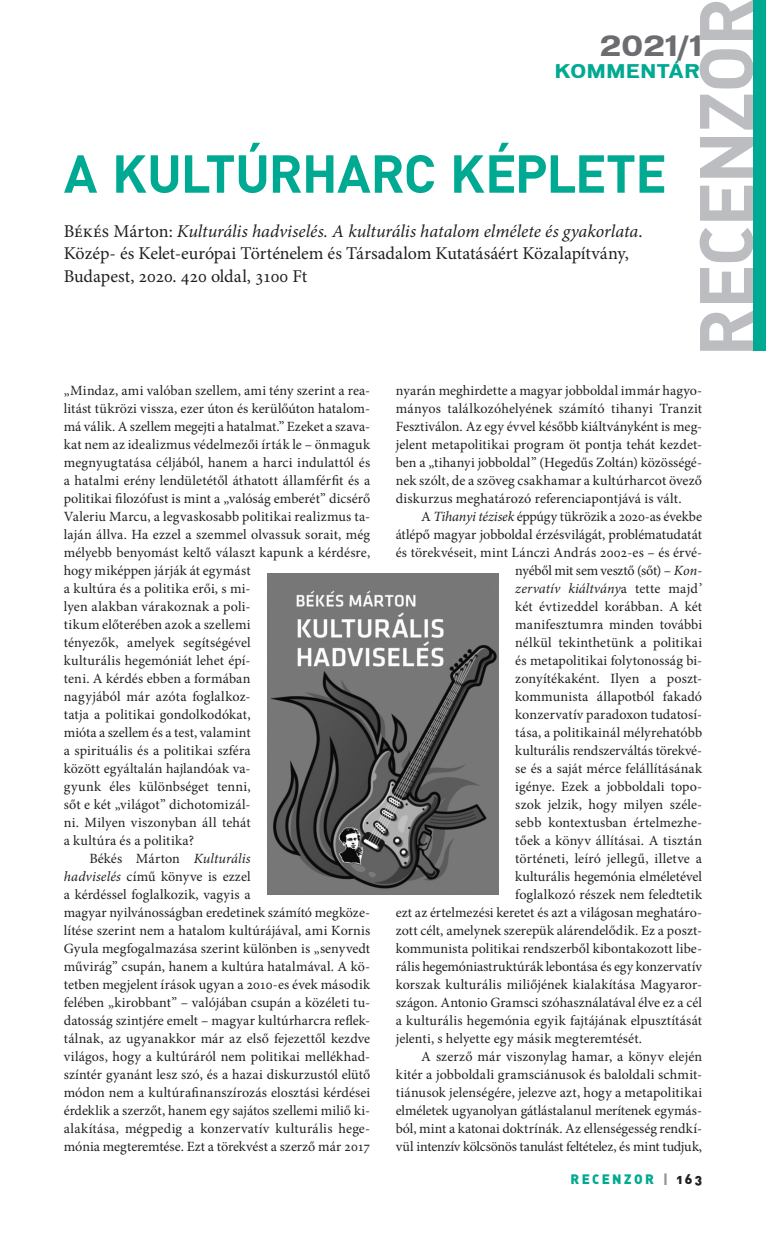
<style>
.page{position:relative;width:766px;height:1234px;background:#fff}
.page>*{position:absolute;margin:0;border:0;box-sizing:border-box;transform-origin:0 0}
.t1{font:700 74.7px "DIN Alt PFL";letter-spacing:.02em;color:#bcbdc0}
.t2{font:700 52.5px "DINPFL";letter-spacing:.02em;color:#00a991}
.t3{font:700 26.7px "Vonnes PFL";color:#6c6d70}
.t4{font:18px/22.5px "Minion Pro";letter-spacing:-.01em;color:#231f20}
.t5{font:700 18px "Vonnes PFL";letter-spacing:.065em;color:#00a991}
.t6{font:14.1px/18px "Minion Pro";letter-spacing:.005em;color:#231f20;text-align:justify}
.t7{font:14.1px "Minion Pro";letter-spacing:-.015em;color:#231f20}
.t8{font:14.1px "Minion Pro";letter-spacing:-.02em;color:#231f20}
.t9{font:italic 14.1px "Minion Pro";color:#231f20}
.t10{font:13.5px "DIN Alt Blk PFL";letter-spacing:.2em;color:#00a991}
.s1{font-style:italic}
.s2{font-style:normal}
.s3{color:#939598}
.s4{color:#231f20}
</style>
<div class="page">
<div style="left:753px;top:0;width:12px;height:351px;background:#00a991"></div>
<img style="left:267px;top:573px;width:231px;height:320px">
<h1 class="t1" style="left:677px;top:357px;width:359px;rotate:-90deg">RECENZOR</h1>
<h3 class="t3" style="left:599px;top:30px;width:103px">2021/1</h3>
<p class="t5" style="left:554px;top:60px;width:145px">KOMMENTÁR</p>
<h2 class="t2" style="left:64px;top:139px;width:601px">A KULTÚRHARC KÉPLETE</h2>
<p class="t4" style="left:64px;top:220px;width:580px">Békés Márton: <span class="s1">Kulturális hadviselés. A kulturális hatalom elmélete és gyakorlata</span>.<br>Közép- és Kelet-európai Történelem és Társadalom Kutatásáért Közalapítvány,<br>Budapest, 2020. 420 oldal, 3100 Ft</p>
<p class="t6" style="left:64px;top:381px;width:308px">„Mindaz, ami valóban szellem, ami tény szerint a rea-</p>
<p class="t6" style="left:64px;top:399px;width:308px">litást tükrözi vissza, ezer úton és kerülőúton hatalom-</p>
<p class="t6" style="left:64px;top:417px;width:308px">má válik. A szellem megejti a hatalmat.” Ezeket a szava-</p>
<p class="t6" style="left:64px;top:435px;width:308px">kat nem az idealizmus védelmezői írták le – önmaguk</p>
<p class="t6" style="left:64px;top:453px;width:308px">megnyugtatása céljából, hanem a harci indulattól és</p>
<p class="t6" style="left:64px;top:471px;width:308px">a hatalmi erény lendületétől áthatott államférfit és a</p>
<p class="t6" style="left:64px;top:489px;width:308px">politikai filozófust is mint a „valóság emberét” dicsérő</p>
<p class="t6" style="left:64px;top:507px;width:308px">Valeriu Marcu, a legvaskosabb politikai realizmus ta-</p>
<p class="t6" style="left:64px;top:525px;width:308px">laján állva. Ha ezzel a szemmel olvassuk sorait, még</p>
<p class="t6" style="left:64px;top:543px;width:308px">mélyebb benyomást keltő választ kapunk a kérdésre,</p>
<p class="t6" style="left:64px;top:561px;width:188px">hogy miképpen járják át egymást</p>
<p class="t6" style="left:64px;top:579px;width:188px">a kultúra és a politika erői, s mi-</p>
<p class="t6" style="left:64px;top:597px;width:188px">lyen alakban várakoznak a poli-</p>
<p class="t6" style="left:64px;top:615px;width:188px">tikum előterében azok a szellemi</p>
<p class="t6" style="left:64px;top:633px;width:188px">tényezők, amelyek segítségével</p>
<p class="t6" style="left:64px;top:651px;width:188px">kulturális hegemóniát lehet épí-</p>
<p class="t6" style="left:64px;top:669px;width:188px">teni. A kérdés ebben a formában</p>
<p class="t6" style="left:64px;top:687px;width:188px">nagyjából már azóta foglalkoz-</p>
<p class="t6" style="left:64px;top:705px;width:188px">tatja a politikai gondolkodókat,</p>
<p class="t6" style="left:64px;top:723px;width:188px">mióta a szellem és a test, valamint</p>
<p class="t6" style="left:64px;top:741px;width:188px">a spirituális és a politikai szféra</p>
<p class="t6" style="left:64px;top:759px;width:188px">között egyáltalán hajlandóak va-</p>
<p class="t6" style="left:64px;top:777px;width:188px">gyunk éles különbséget tenni,</p>
<p class="t6" style="left:64px;top:795px;width:187px">sőt e két „világot” dichotomizál-</p>
<p class="t6" style="left:64px;top:813px;width:188px">ni. Milyen viszonyban áll tehát</p>
<p class="t6" style="left:64px;top:831px;width:132px">a kultúra és a politika?</p>
<p class="t6" style="left:89px;top:849px;width:163px">Békés Márton <span class="s1">Kulturális</span></p>
<p class="t6" style="left:64px;top:867px;width:188px"><span class="s1">hadviselés</span> című könyve is ezzel</p>
<p class="t6" style="left:64px;top:885px;width:188px">a kérdéssel foglalkozik, vagyis a</p>
<p class="t6" style="left:64px;top:903px;width:308px">magyar nyilvánosságban eredetinek számító megköze-</p>
<p class="t6" style="left:64px;top:921px;width:308px">lítése szerint nem a hatalom kultúrájával, ami Kornis</p>
<p class="t6" style="left:64px;top:939px;width:308px">Gyula megfogalmazása szerint különben is „senyvedt</p>
<p class="t6" style="left:64px;top:957px;width:308px">művirág” csupán, hanem a kultúra hatalmával. A kö-</p>
<p class="t6" style="left:64px;top:975px;width:308px">tetben megjelent írások ugyan a 2010-es évek második</p>
<p class="t6" style="left:64px;top:993px;width:308px">felében „kirobbant” – valójában csupán a közéleti tu-</p>
<p class="t6" style="left:64px;top:1011px;width:308px">datosság szintjére emelt – magyar kultúrharcra reflek-</p>
<p class="t6" style="left:64px;top:1029px;width:308px">tálnak, az ugyanakkor már az első fejezettől kezdve</p>
<p class="t6" style="left:64px;top:1047px;width:308px">világos, hogy a kultúráról nem politikai mellékhad-</p>
<p class="t6" style="left:64px;top:1065px;width:308px">színtér gyanánt lesz szó, és a hazai diskurzustól elütő</p>
<p class="t6" style="left:64px;top:1083px;width:308px">módon nem a kultúrafinanszírozás elosztási kérdései</p>
<p class="t6" style="left:64px;top:1101px;width:308px">érdeklik a szerzőt, hanem egy sajátos szellemi miliő ki-</p>
<p class="t6" style="left:64px;top:1119px;width:308px">alakítása, mégpedig a konzervatív kulturális hege-</p>
<p class="t6" style="left:64px;top:1137px;width:308px">mónia megteremtése. Ezt a törekvést a szerző már 2017</p>
<p class="t6" style="left:395px;top:381px;width:308px">nyarán meghirdette a magyar jobboldal immár hagyo&shy;mányos találkozóhelyének számító tihanyi Tranzit Fesztiválon. Az egy évvel később kiáltványként is meg&shy;jelent metapolitikai program öt pontja tehát kezdet&shy;ben a „tihanyi jobboldal” (Hegedűs Zoltán) közösségé&shy;nek szólt, de a szöveg csakhamar a kultúrharcot övező diskurzus meghatározó referenciapontjává is vált.</p>
<p class="t7" style="left:421px;top:506px;width:282px">A <span class="s1">Tihanyi tézisek</span> éppúgy tükrözik a 2020-as évekbe</p>
<p class="t6" style="left:395px;top:525px;width:308px">átlépő magyar jobboldal érzésvilágát, problématudatát</p>
<p class="t6" style="left:395px;top:543px;width:308px">és törekvéseit, mint Lánczi András 2002-es – és érvé-</p>
<p class="t8" style="left:515px;top:560px;width:188px">nyéből mit sem vesztő (sőt) – <span class="s1">Kon-</span></p>
<p class="t9" style="left:515px;top:578px;width:188px">zervatív kiáltvány<span class="s2">a tette majd’</span></p>
<p class="t6" style="left:515px;top:597px;width:188px">két évtizeddel korábban. A két</p>
<p class="t6" style="left:515px;top:615px;width:188px">manifesztumra minden további</p>
<p class="t6" style="left:515px;top:633px;width:188px">nélkül tekinthetünk a politikai</p>
<p class="t6" style="left:515px;top:651px;width:188px">és metapolitikai folytonosság bi-</p>
<p class="t6" style="left:515px;top:669px;width:188px">zonyítékaként. Ilyen a poszt-</p>
<p class="t6" style="left:515px;top:687px;width:188px">kommunista állapotból fakadó</p>
<p class="t6" style="left:515px;top:705px;width:188px">konzervatív paradoxon tudatosí-</p>
<p class="t6" style="left:515px;top:723px;width:188px">tása, a politikainál mélyrehatóbb</p>
<p class="t6" style="left:515px;top:741px;width:188px">kulturális rendszerváltás törekvé-</p>
<p class="t6" style="left:515px;top:759px;width:188px">se és a saját mérce felállításának</p>
<p class="t6" style="left:515px;top:777px;width:188px">igénye. Ezek a jobboldali topo-</p>
<p class="t6" style="left:515px;top:795px;width:188px">szok jelzik, hogy milyen széle-</p>
<p class="t6" style="left:515px;top:813px;width:188px">sebb kontextusban értelmezhe-</p>
<p class="t6" style="left:515px;top:831px;width:188px">tőek a könyv állításai. A tisztán</p>
<p class="t6" style="left:515px;top:849px;width:188px">történeti, leíró jellegű, illetve a</p>
<p class="t6" style="left:515px;top:867px;width:188px">kulturális hegemónia elméletével</p>
<p class="t6" style="left:515px;top:885px;width:188px">foglalkozó részek nem feledtetik</p>
<p class="t6" style="left:395px;top:903px;width:308px">ezt az értelmezési keretet és azt a világosan meghatáro-</p>
<p class="t6" style="left:395px;top:921px;width:308px">zott célt, amelynek szerepük alárendelődik. Ez a poszt-</p>
<p class="t6" style="left:395px;top:939px;width:308px">kommunista politikai rendszerből kibontakozott libe-</p>
<p class="t6" style="left:395px;top:957px;width:308px">rális hegemóniastruktúrák lebontása és egy konzervatív</p>
<p class="t6" style="left:395px;top:975px;width:308px">korszak kulturális miliőjének kialakítása Magyaror-</p>
<p class="t6" style="left:395px;top:993px;width:308px">szágon. Antonio Gramsci szóhasználatával élve ez a cél</p>
<p class="t6" style="left:395px;top:1011px;width:308px">a kulturális hegemónia egyik fajtájának elpusztítását</p>
<p class="t6" style="left:395px;top:1029px;width:248px">jelenti, s helyette egy másik megteremtését.</p>
<p class="t6" style="left:421px;top:1047px;width:282px">A szerző már viszonylag hamar, a könyv elején</p>
<p class="t6" style="left:395px;top:1065px;width:306px">kitér a jobboldali gramsciánusok és baloldali schmit-</p>
<p class="t6" style="left:395px;top:1083px;width:308px">tiánusok jelenségére, jelezve azt, hogy a metapolitikai</p>
<p class="t6" style="left:395px;top:1101px;width:308px">elméletek ugyanolyan gátlástalanul merítenek egymás-</p>
<p class="t6" style="left:395px;top:1119px;width:308px">ból, mint a katonai doktrínák. Az ellenségesség rendkí-</p>
<p class="t6" style="left:395px;top:1137px;width:308px">vül intenzív kölcsönös tanulást feltételez, és mint tudjuk,</p>
<p class="t10" style="left:570px;top:1169px;width:133px">RECENZOR <span class="s3">|</span> <span class="s4">163</span></p>
</div>
